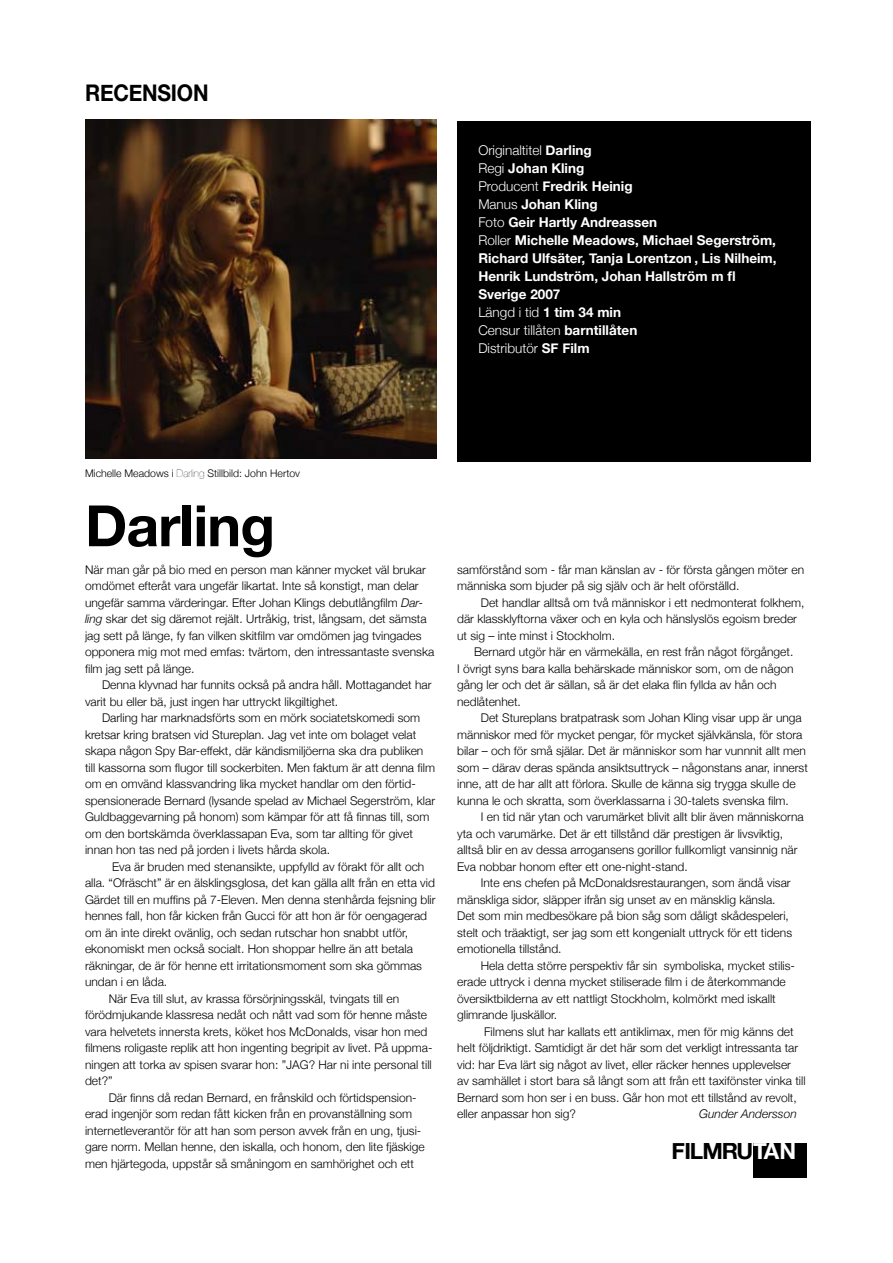
<style>
.page{position:relative;width:893px;height:1263px;background:#fff}
.page>*{position:absolute;margin:0;border:0;box-sizing:border-box;transform-origin:0 0}
.t1{font:700 57px "Helvetica Neue";color:#000}
.t2{font:700 22.95px "Helvetica Neue";letter-spacing:-.01em;color:#000;scale:.92 1}
.t3{font:700 22.65px "Helvetica Neue";letter-spacing:-.04em;color:#000}
.t4{font:700 13.5px/18px "Helvetica Neue";color:#fff}
.t5{font:300 12px/16.5px "Helvetica Neue";color:#000}
.t6{font:italic 300 12px "Helvetica Neue";color:#000}
.t7{font:300 10.5px "Helvetica Neue";color:#000}
.s1{font-weight:300}
.s2{font-weight:200}
.s3{font-style:italic}
.s4{color:#fff}
</style>
<div class="page">
<div style="left:754px;top:1143px;width:53px;height:35px;background:#000"></div>
<div style="left:457px;top:121px;width:354px;height:340px;background:#000"></div>
<img style="left:85px;top:120px;width:352px;height:338px">
<h2 class="t2" style="left:85px;top:79px;width:136px">recension</h2>
<p class="t4" style="left:478px;top:141px;width:300px"><span class="s1">Originaltitel</span> Darling<br><span class="s1">Regi</span> Johan Kling<br><span class="s1">Producent</span> Fredrik Heinig<br><span class="s1">Manus</span> Johan Kling<br><span class="s1">Foto</span> Geir Hartly Andreassen<br><span class="s1">Roller</span> Michelle Meadows, Michael Segerström,<br>Richard Ulfsäter, Tanja Lorentzon , Lis Nilheim,<br>Henrik Lundström, Johan Hallström m fl<br>Sverige 2007<br><span class="s1">Längd i tid</span> 1 tim 34 min<br><span class="s1">Censur tillåten</span> barntillåten<br><span class="s1">Distributör</span> SF Film</p>
<p class="t7" style="left:85px;top:466px;width:217px">Michelle Meadows i <span class="s2">Darling</span> Stillbild: John Hertov</p>
<h1 class="t1" style="left:85px;top:491px;width:192px">Darling</h1>
<p class="t5" style="left:85px;top:561px;width:351px">När man går på bio med en person man känner mycket väl brukar omdömet efteråt vara ungefär likartat. Inte så konstigt, man delar ungefär samma värderingar. Efter Johan Klings debutlångfilm <span class="s3">Dar&shy;ling</span> skar det sig däremot rejält. Urtråkig, trist, långsam, det sämsta jag sett på länge, fy fan vilken skitfilm var omdömen jag tvingades opponera mig mot med emfas: tvärtom, den intressantaste svenska film jag sett på länge.</p>
<p class="t5" style="left:85px;top:676px;width:348px;text-indent:17px">Denna klyvnad har funnits också på andra håll. Mottagandet har varit bu eller bä, just ingen har uttryckt likgiltighet.</p>
<p class="t5" style="left:85px;top:709px;width:352px;text-indent:17px">Darling har marknadsförts som en mörk sociatetskomedi som kretsar kring bratsen vid Stureplan. Jag vet inte om bolaget velat skapa någon Spy Bar-effekt, där kändismiljöerna ska dra publiken till kassorna som flugor till sockerbiten. Men faktum är att denna film om en omvänd klassvandring lika mycket handlar om den förtid&shy;spensionerade Bernard (lysande spelad av Michael Segerström, klar Guldbaggevarning på honom) som kämpar för att få finnas till, som om den bortskämda överklassapan Eva, som tar allting för givet innan hon tas ned på jorden i livets hårda skola.</p>
<p class="t5" style="left:112px;top:858px;width:314px">Eva är bruden med stenansikte, uppfylld av förakt för allt och</p>
<p class="t5" style="left:85px;top:874px;width:351px">alla. “Ofräscht” är en älsklingsglosa, det kan gälla allt från en etta vid</p>
<p class="t5" style="left:85px;top:891px;width:352px">Gärdet till en muffins på 7-Eleven. Men denna stenhårda fejsning blir</p>
<p class="t5" style="left:85px;top:907px;width:344px">hennes fall, hon får kicken från Gucci för att hon är för oengagerad</p>
<p class="t5" style="left:85px;top:924px;width:325px">om än inte direkt ovänlig, och sedan rutschar hon snabbt utför,</p>
<p class="t5" style="left:85px;top:940px;width:329px">ekonomiskt men också socialt. Hon shoppar hellre än att betala</p>
<p class="t5" style="left:85px;top:957px;width:338px">räkningar, de är för henne ett irritationsmoment som ska gömmas</p>
<p class="t5" style="left:85px;top:973px;width:84px">undan i en låda.</p>
<p class="t5" style="left:109px;top:990px;width:292px">När Eva till slut, av krassa försörjningsskäl, tvingats till en</p>
<p class="t5" style="left:85px;top:1006px;width:344px">förödmjukande klassresa nedåt och nått vad som för henne måste</p>
<p class="t5" style="left:85px;top:1023px;width:344px">vara helvetets innersta krets, köket hos McDonalds, visar hon med</p>
<p class="t5" style="left:85px;top:1039px;width:349px">filmens roligaste replik att hon ingenting begripit av livet. På uppma-</p>
<p class="t5" style="left:85px;top:1056px;width:348px">ningen att torka av spisen svarar hon: ”JAG? Har ni inte personal till</p>
<p class="t5" style="left:85px;top:1072px;width:29px">det?”</p>
<p class="t5" style="left:109px;top:1089px;width:309px">Där finns då redan Bernard, en frånskild och förtidspension-</p>
<p class="t5" style="left:85px;top:1105px;width:328px">erad ingenjör som redan fått kicken från en provanställning som</p>
<p class="t5" style="left:85px;top:1122px;width:338px">internetleverantör för att han som person avvek från en ung, tjusi-</p>
<p class="t5" style="left:85px;top:1138px;width:341px">gare norm. Mellan henne, den iskalla, och honom, den lite fjäskige</p>
<p class="t5" style="left:85px;top:1155px;width:330px">men hjärtegoda, uppstår så småningom en samhörighet och ett</p>
<p class="t5" style="left:457px;top:561px;width:348px">samförstånd som - får man känslan av - för första gången möter en människa som bjuder på sig själv och är helt oförställd.</p>
<p class="t5" style="left:457px;top:594px;width:349px;text-indent:24px">Det handlar alltså om två människor i ett nedmonterat folkhem, där klassklyftorna växer och en kyla och hänslyslös egoism breder ut sig – inte minst i Stockholm.</p>
<p class="t5" style="left:457px;top:643px;width:338px;text-indent:17px">Bernard utgör här en värmekälla, en rest från något förgånget.<br>I övrigt syns bara kalla behärskade människor som, om de någon gång ler och det är sällan, så är det elaka flin fyllda av hån och nedlåtenhet.</p>
<p class="t5" style="left:457px;top:709px;width:352px;text-indent:24px">Det Stureplans bratpatrask som Johan Kling visar upp är unga människor med för mycket pengar, för mycket självkänsla, för stora bilar – och för små själar. Det är människor som har vunnnit allt men som – därav deras spända ansiktsuttryck – någonstans anar, innerst inne, att de har allt att förlora. Skulle de känna sig trygga skulle de kunna le och skratta, som överklassarna i 30-talets svenska film.</p>
<p class="t5" style="left:457px;top:808px;width:348px;text-indent:24px">I en tid när ytan och varumärket blivit allt blir även människorna yta och varumärke. Det är ett tillstånd där prestigen är livsviktig, alltså blir en av dessa arrogansens gorillor fullkomligt vansinnig när Eva nobbar honom efter ett one-night-stand.</p>
<p class="t5" style="left:457px;top:874px;width:336px;text-indent:24px">Inte ens chefen på McDonaldsrestaurangen, som ändå visar mänskliga sidor, släpper ifrån sig unset av en mänsklig känsla.<br>Det som min medbesökare på bion såg som dåligt skådespeleri, stelt och träaktigt, ser jag som ett kongenialt uttryck för ett tidens emotionella tillstånd.</p>
<p class="t5" style="left:457px;top:957px;width:339px;text-indent:24px">Hela detta större perspektiv får sin symboliska, mycket stilis&shy;erade uttryck i denna mycket stiliserade film i de återkommande översiktbilderna av ett nattligt Stockholm, kolmörkt med iskallt glimrande ljuskällor.</p>
<p class="t5" style="left:457px;top:1023px;width:350px;text-indent:27px">Filmens slut har kallats ett antiklimax, men för mig känns det helt följdriktigt. Samtidigt är det här som det verkligt intressanta tar vid: har Eva lärt sig något av livet, eller räcker hennes upplevelser av samhället i stort bara så långt som att från ett taxifönster vinka till Bernard som hon ser i en buss. Går hon mot ett tillstånd av revolt, eller anpassar hon sig?</p>
<p class="t6" style="left:699px;top:1107px;width:99px">Gunder Andersson</p>
<h3 class="t3" style="left:671px;top:1137px;width:126px">FILMRU<span class="s4">TAN</span></h3>
</div>
